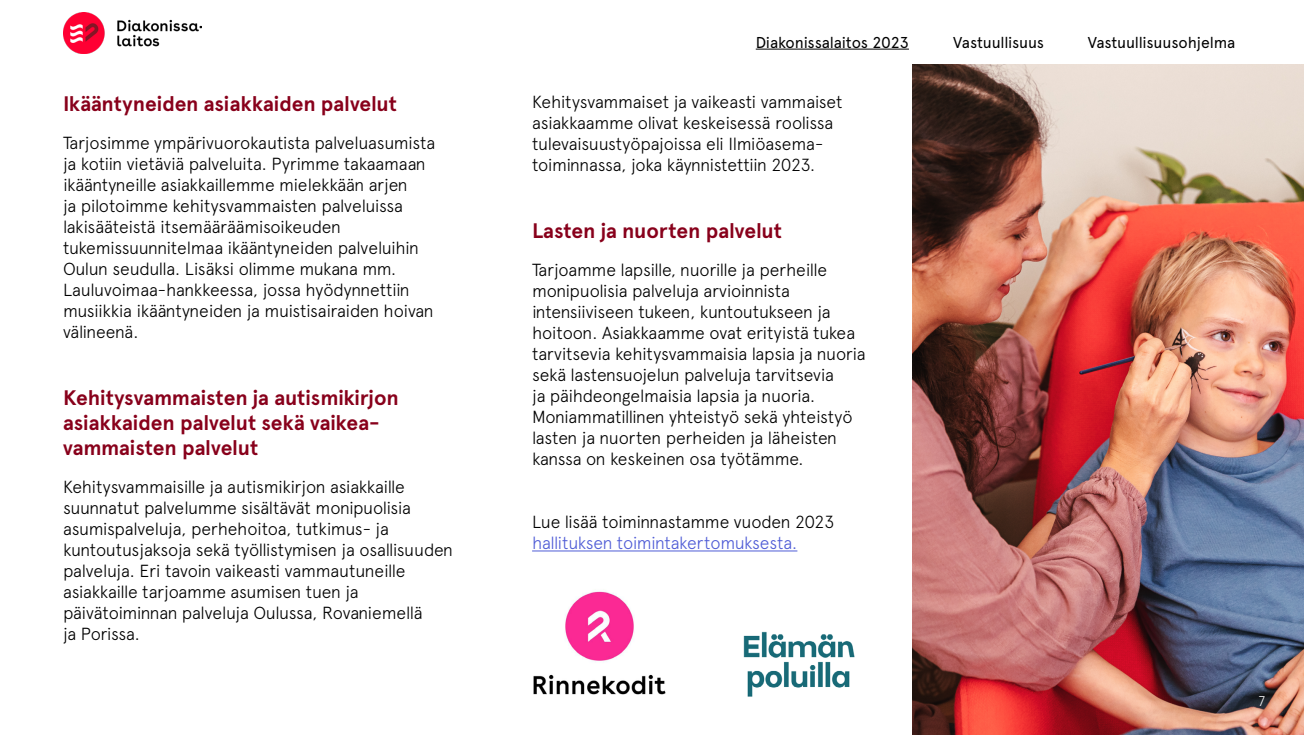
<style>
.page{position:relative;width:1304px;height:735px;background:#fff}
.page>*{position:absolute;margin:0;border:0;box-sizing:border-box;transform-origin:0 0}
.t1{font:700 21px/25.2px "Apercu Pro";letter-spacing:-.005em;color:#88001b}
.t2{font:300 17.5px/21px "Apercu Pro";letter-spacing:-.015em;color:#000}
.t3{font:300 17.5px "Apercu Pro";letter-spacing:-.015em;color:#4f5cd6}
.t4{font:15.75px "Apercu Pro";letter-spacing:-.01em;color:#000}
.t5{font:300 14px "Apercu Pro";color:#fff}
</style>
<div class="page">
<img style="left:63px;top:12px;width:138px;height:42px">
<hr style="left:756px;top:49px;width:153px;height:1px;background:#000">
<img style="left:913px;top:64px;width:391px;height:671px">
<hr style="left:532px;top:551px;width:265px;height:1px;background:#4f5cd6">
<img style="left:743px;top:631px;width:112px;height:66px">
<img style="left:533px;top:591px;width:133px;height:104px">
<p class="t1" style="left:63px;top:90px;width:336px">Ikääntyneiden asiakkaiden palvelut</p>
<p class="t2" style="left:63px;top:130px;width:374px">Tarjosimme ympärivuorokautista palveluasumista ja kotiin vietäviä palveluita. Pyrimme takaamaan ikääntyneille asiakkaillemme mielekkään arjen<br>ja pilotoimme kehitysvammaisten palveluissa lakisääteistä itsemääräämisoikeuden tukemissuunnitelmaa ikääntyneiden palveluihin Oulun seudulla. Lisäksi olimme mukana mm.<br>Lauluvoimaa-hankkeessa, jossa hyödynnettiin musiikkia ikääntyneiden ja muistisairaiden hoivan välineenä.</p>
<p class="t1" style="left:63px;top:384px;width:337px">Kehitysvammaisten ja autismikirjon asiakkaiden palvelut sekä vaikea&shy;vammaisten palvelut</p>
<p class="t2" style="left:63px;top:475px;width:391px">Kehitysvammaisille ja autismikirjon asiakkaille suunnatut palvelumme sisältävät monipuolisia asumispalveluja, perhehoitoa, tutkimus- ja kuntoutusjaksoja sekä työllistymisen ja osallisuuden palveluja. Eri tavoin vaikeasti vammautuneille asiakkaille tarjoamme asumisen tuen ja päivätoiminnan palveluja Oulussa, Rovaniemellä<br>ja Porissa.</p>
<p class="t4" style="left:756px;top:30px;width:155px">Diakonissalaitos 2023</p>
<p class="t4" style="left:953px;top:30px;width:92px">Vastuullisuus</p>
<p class="t4" style="left:1088px;top:30px;width:149px">Vastuullisuusohjelma</p>
<p class="t2" style="left:532px;top:90px;width:312px">Kehitysvammaiset ja vaikeasti vammaiset asiakkaamme olivat keskeisessä roolissa tulevaisuustyöpajoissa eli Ilmiöasema&shy;toiminnassa, joka käynnistettiin 2023.</p>
<p class="t1" style="left:532px;top:218px;width:251px">Lasten ja nuorten palvelut</p>
<p class="t2" style="left:532px;top:258px;width:335px">Tarjoamme lapsille, nuorille ja perheille monipuolisia palveluja arvioinnista intensiiviseen tukeen, kuntoutukseen ja hoitoon. Asiakkaamme ovat erityistä tukea tarvitsevia kehitysvammaisia lapsia ja nuoria sekä lastensuojelun palveluja tarvitsevia<br>ja päihdeongelmaisia lapsia ja nuoria.<br>Moniammatillinen yhteistyö sekä yhteistyö lasten ja nuorten perheiden ja läheisten kanssa on keskeinen osa työtämme.</p>
<p class="t2" style="left:532px;top:510px;width:304px">Lue lisää toiminnastamme vuoden 2023</p>
<p class="t3" style="left:532px;top:530px;width:267px">hallituksen toimintakertomuksesta.</p>
<p class="t5" style="left:1258px;top:691px;width:8px">7</p>
</div>
